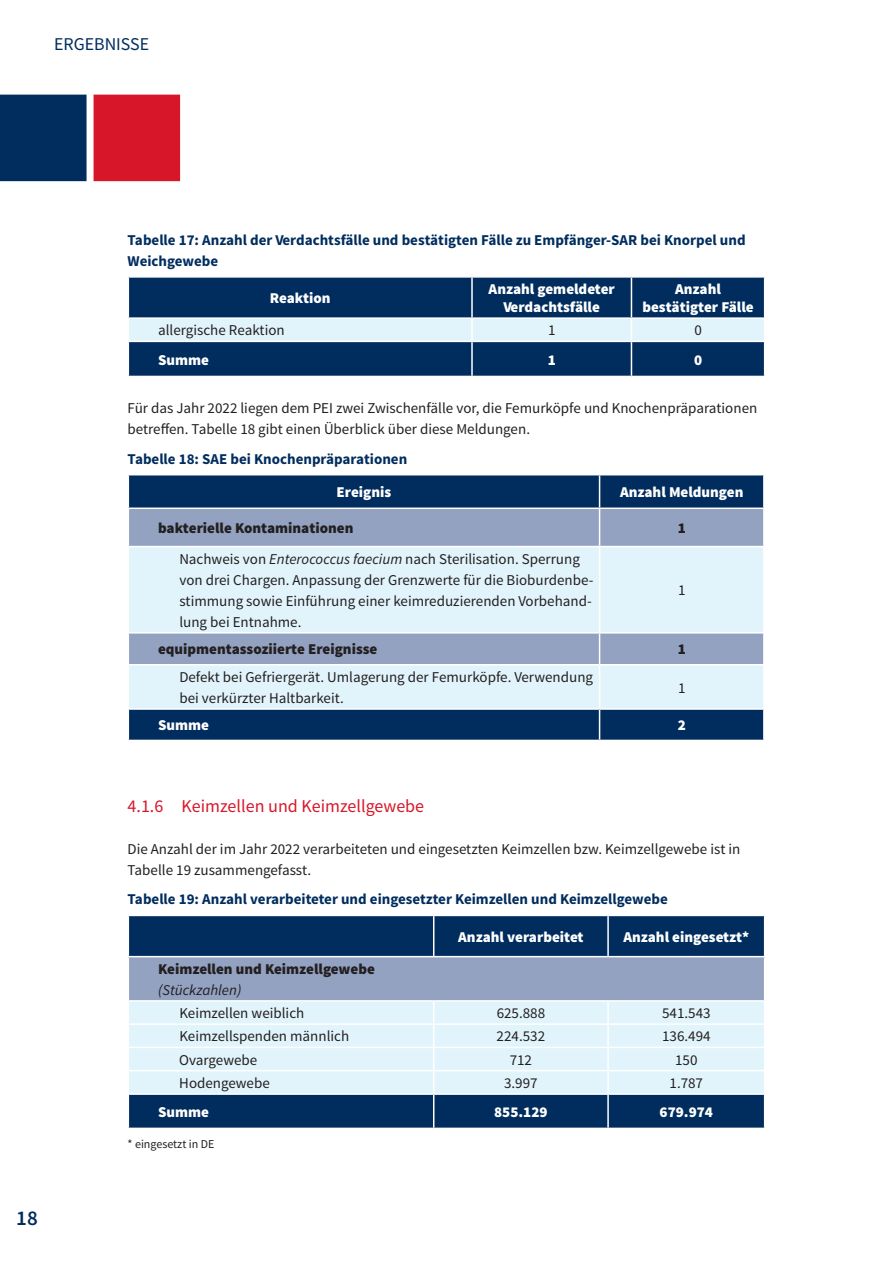
<style>
.page{position:relative;width:893px;height:1263px;background:#fff}
.page>*{position:absolute;margin:0;border:0;box-sizing:border-box;transform-origin:0 0}
.t1{font:600 21px "Source Sans Pro";color:#002d5e}
.t2{font:18px "Source Sans Pro";color:#d71729}
.t3{font:18px "Source Sans Pro";color:#002d5e}
.t4{font:15px/21px "Source Sans Pro";color:#231f20}
.t5{font:700 15px/21px "Source Sans Pro";color:#002d5e}
.t6{font:900 15px/18px "Source Sans Pro";color:#fff;text-align:center}
.t7{font:900 15px "Source Sans Pro";color:#231f20}
.t8{font:italic 15px "Source Sans Pro";color:#231f20}
.t9{font:12px "Source Sans Pro";color:#231f20}
.s1{font-style:italic}
</style>
<div class="page">
<div style="left:0;top:95px;width:87px;height:86px;background:#002d5e"></div>
<div style="left:94px;top:95px;width:86px;height:86px;background:#d71729"></div>
<div style="left:129px;top:278px;width:635px;height:98px;background:#002d5e"></div>
<hr style="left:471px;top:278px;width:2px;height:39px;background:#fff">
<hr style="left:631px;top:278px;width:1px;height:39px;background:#fff">
<hr style="left:128px;top:317px;width:344px;height:2px;background:#fff">
<hr style="left:472px;top:317px;width:159px;height:2px;background:#fff">
<hr style="left:631px;top:317px;width:134px;height:2px;background:#fff">
<div style="left:129px;top:319px;width:635px;height:22px;background:#e1f4fc"></div>
<hr style="left:128px;top:341px;width:344px;height:1px;background:#fff">
<hr style="left:472px;top:341px;width:159px;height:1px;background:#fff">
<hr style="left:471px;top:342px;width:2px;height:34px;background:#fff">
<hr style="left:631px;top:341px;width:134px;height:1px;background:#fff">
<hr style="left:631px;top:342px;width:1px;height:34px;background:#fff">
<div style="left:129px;top:475px;width:634px;height:265px;background:#002d5e"></div>
<div style="left:129px;top:509px;width:634px;height:37px;background:#93a2c1"></div>
<svg style="left:129px;top:547px;width:634px;height:161px;background:#d2e4f0"></svg>
<hr style="left:599px;top:475px;width:1px;height:32px;background:#fff">
<hr style="left:128px;top:507px;width:472px;height:2px;background:#fff">
<hr style="left:600px;top:507px;width:165px;height:2px;background:#fff">
<hr style="left:599px;top:509px;width:1px;height:37px;background:#fff">
<hr style="left:128px;top:546px;width:472px;height:1px;background:#fff">
<hr style="left:600px;top:546px;width:165px;height:1px;background:#fff">
<hr style="left:599px;top:547px;width:1px;height:85px;background:#fff">
<hr style="left:128px;top:632px;width:472px;height:1px;background:#fff">
<hr style="left:600px;top:632px;width:165px;height:1px;background:#fff">
<hr style="left:599px;top:633px;width:1px;height:31px;background:#fff">
<hr style="left:128px;top:664px;width:472px;height:1px;background:#fff">
<hr style="left:600px;top:664px;width:165px;height:1px;background:#fff">
<hr style="left:599px;top:665px;width:1px;height:43px;background:#fff">
<hr style="left:128px;top:708px;width:472px;height:2px;background:#fff">
<hr style="left:600px;top:708px;width:165px;height:2px;background:#fff">
<hr style="left:599px;top:710px;width:1px;height:30px;background:#fff">
<div style="left:129px;top:916px;width:635px;height:211px;background:#002d5e"></div>
<div style="left:128px;top:957px;width:637px;height:44px;background:#93a2c1"></div>
<div style="left:129px;top:1002px;width:635px;height:91px;background:#e1f4fc"></div>
<hr style="left:433px;top:916px;width:1px;height:40px;background:#fff">
<hr style="left:607px;top:916px;width:2px;height:40px;background:#fff">
<hr style="left:128px;top:956px;width:306px;height:1px;background:#fff">
<hr style="left:128px;top:957px;width:1px;height:43px;background:#fff">
<hr style="left:434px;top:956px;width:174px;height:1px;background:#fff">
<hr style="left:608px;top:956px;width:157px;height:1px;background:#fff">
<hr style="left:764px;top:957px;width:1px;height:43px;background:#fff">
<hr style="left:128px;top:1000px;width:306px;height:2px;background:#fff">
<hr style="left:434px;top:1000px;width:174px;height:2px;background:#fff">
<hr style="left:608px;top:1000px;width:157px;height:2px;background:#fff">
<hr style="left:607px;top:1002px;width:2px;height:21px;background:#fff">
<hr style="left:128px;top:1023px;width:306px;height:2px;background:#fff">
<hr style="left:434px;top:1023px;width:174px;height:2px;background:#fff">
<hr style="left:608px;top:1023px;width:157px;height:2px;background:#fff">
<hr style="left:607px;top:1025px;width:2px;height:22px;background:#fff">
<hr style="left:128px;top:1047px;width:306px;height:1px;background:#fff">
<hr style="left:434px;top:1047px;width:174px;height:1px;background:#fff">
<hr style="left:608px;top:1047px;width:157px;height:1px;background:#fff">
<hr style="left:607px;top:1048px;width:2px;height:22px;background:#fff">
<hr style="left:128px;top:1070px;width:306px;height:1px;background:#fff">
<hr style="left:434px;top:1070px;width:174px;height:1px;background:#fff">
<svg style="left:433px;top:1002px;width:1px;height:91px"></svg>
<hr style="left:608px;top:1070px;width:157px;height:1px;background:#fff">
<hr style="left:607px;top:1071px;width:2px;height:22px;background:#fff">
<hr style="left:128px;top:1093px;width:306px;height:2px;background:#fff">
<hr style="left:434px;top:1093px;width:174px;height:2px;background:#fff">
<hr style="left:433px;top:1095px;width:1px;height:32px;background:#fff">
<hr style="left:608px;top:1093px;width:157px;height:2px;background:#fff">
<hr style="left:607px;top:1095px;width:2px;height:32px;background:#fff">
<p class="t3" style="left:54px;top:33px;width:97px">ERGEBNISSE</p>
<h1 class="t1" style="left:16px;top:1204px;width:23px">18</h1>
<p class="t5" style="left:128px;top:230px;width:619px">Tabelle 17: Anzahl der Verdachtsfälle und bestätigten Fälle zu Empfänger-SAR bei Knorpel und<br>Weichgewebe</p>
<p class="t6" style="left:270px;top:290px;width:62px">Reaktion</p>
<p class="t6" style="left:489px;top:281px;width:128px">Anzahl gemeldeter<br>Verdachtsfälle</p>
<p class="t6" style="left:642px;top:281px;width:113px">Anzahl bestätigter Fälle</p>
<p class="t4" style="left:158px;top:320px;width:128px">allergische Reaktion</p>
<p class="t4" style="left:548px;top:320px;width:9px">1</p>
<p class="t4" style="left:694px;top:320px;width:9px">0</p>
<p class="t6" style="left:158px;top:351px;width:52px">Summe</p>
<p class="t6" style="left:548px;top:351px;width:10px">1</p>
<p class="t6" style="left:694px;top:351px;width:10px">0</p>
<p class="t4" style="left:128px;top:398px;width:631px">Für das Jahr 2022 liegen dem PEI zwei Zwischenfälle vor, die Femurköpfe und Knochenpräparationen betreffen. Tabelle 18 gibt einen Überblick über diese Meldungen.</p>
<p class="t5" style="left:128px;top:449px;width:281px">Tabelle 18: SAE bei Knochenpräparationen</p>
<p class="t6" style="left:337px;top:484px;width:56px">Ereignis</p>
<p class="t6" style="left:620px;top:484px;width:125px">Anzahl Meldungen</p>
<p class="t7" style="left:158px;top:518px;width:197px">bakterielle Kontaminationen</p>
<p class="t7" style="left:678px;top:518px;width:10px">1</p>
<p class="t4" style="left:179px;top:549px;width:416px">Nachweis von <span class="s1">Enterococcus faecium</span> nach Sterilisation. Sperrung von drei Chargen. Anpassung der Grenzwerte für die Bioburdenbe&shy;stimmung sowie Einführung einer keimreduzierenden Vorbehand&shy;lung bei Entnahme.</p>
<p class="t4" style="left:678px;top:580px;width:9px">1</p>
<p class="t7" style="left:158px;top:640px;width:221px">equipmentassoziierte Ereignisse</p>
<p class="t7" style="left:678px;top:640px;width:10px">1</p>
<p class="t4" style="left:179px;top:667px;width:415px">Defekt bei Gefriergerät. Umlagerung der Femurköpfe. Verwendung bei verkürzter Haltbarkeit.</p>
<p class="t4" style="left:678px;top:677px;width:9px">1</p>
<p class="t6" style="left:158px;top:717px;width:52px">Summe</p>
<p class="t6" style="left:678px;top:717px;width:10px">2</p>
<p class="t2" style="left:128px;top:795px;width:298px">4.1.6 Keimzellen und Keimzellgewebe</p>
<p class="t4" style="left:128px;top:839px;width:614px">Die Anzahl der im Jahr 2022 verarbeiteten und eingesetzten Keimzellen bzw. Keimzellgewebe ist in<br>Tabelle 19 zusammengefasst.</p>
<p class="t5" style="left:128px;top:889px;width:542px">Tabelle 19: Anzahl verarbeiteter und eingesetzter Keimzellen und Keimzellgewebe</p>
<p class="t6" style="left:458px;top:928px;width:127px">Anzahl verarbeitet</p>
<p class="t6" style="left:623px;top:928px;width:128px">Anzahl eingesetzt*</p>
<p class="t7" style="left:158px;top:959px;width:218px">Keimzellen und Keimzellgewebe</p>
<p class="t8" style="left:158px;top:981px;width:85px">(Stückzahlen)</p>
<p class="t4" style="left:179px;top:1003px;width:126px">Keimzellen weiblich</p>
<p class="t4" style="left:497px;top:1003px;width:50px">625.888</p>
<p class="t4" style="left:662px;top:1003px;width:50px">541.543</p>
<p class="t4" style="left:179px;top:1026px;width:171px">Keimzellspenden männlich</p>
<p class="t4" style="left:497px;top:1026px;width:50px">224.532</p>
<p class="t4" style="left:662px;top:1026px;width:50px">136.494</p>
<p class="t4" style="left:179px;top:1049px;width:80px">Ovargewebe</p>
<p class="t4" style="left:510px;top:1049px;width:24px">712</p>
<p class="t4" style="left:675px;top:1049px;width:24px">150</p>
<p class="t4" style="left:179px;top:1073px;width:92px">Hodengewebe</p>
<p class="t4" style="left:504px;top:1073px;width:35px">3.997</p>
<p class="t4" style="left:669px;top:1073px;width:35px">1.787</p>
<p class="t6" style="left:158px;top:1103px;width:52px">Summe</p>
<p class="t6" style="left:494px;top:1103px;width:55px">855.129</p>
<p class="t6" style="left:660px;top:1103px;width:55px">679.974</p>
<p class="t9" style="left:128px;top:1137px;width:88px">* eingesetzt in DE</p>
</div>
